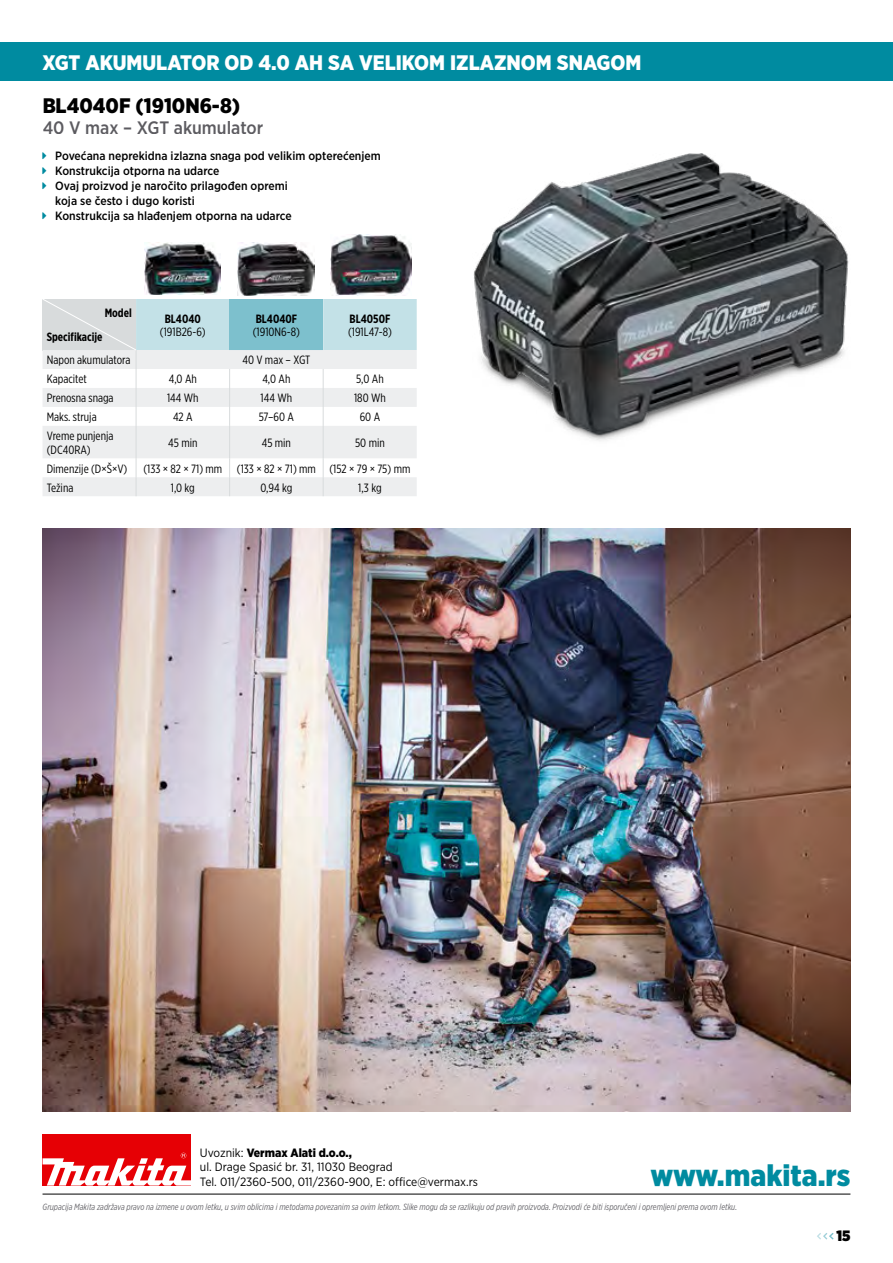
<style>
.page{position:relative;width:893px;height:1263px;background:#fff}
.page>*{position:absolute;margin:0;border:0;box-sizing:border-box;transform-origin:0 0}
.t1{font:900 30px "Gotham Narrow";color:#008ba0}
.t2{font:900 21px "Gotham Narrow";color:#fff}
.t3{font:900 21px "Gotham Narrow";color:#000}
.t4{font:500 18px "Gotham Narrow";color:#5c5b60}
.t5{font:900 15px "Gotham Narrow";color:#000}
.t6{font:12px/13.5px "Gotham X Narrow";color:#000}
.t7{font:500 12px/15px "Gotham Narrow";color:#000}
.t8{font:12px/14.4px "Gotham Narrow";color:#000}
.t9{font:700 12px "Gotham X Narrow";color:#000}
.t10{font:italic 9px "Gotham X Narrow";color:#68676c}
.s1{font-weight:900}
</style>
<div class="page">
<div style="left:0;top:43px;width:893px;height:38px;background:#008ba0"></div>
<hr style="left:0;top:81px;width:1px;height:109px;background:#edeeef">
<img style="left:473px;top:154px;width:376px;height:287px">
<img style="left:144px;top:242px;width:76px;height:53px">
<img style="left:238px;top:242px;width:76px;height:54px">
<img style="left:330px;top:235px;width:81px;height:61px">
<img style="left:43px;top:529px;width:807px;height:582px">
<div style="left:43px;top:1134px;width:148px;height:51px;background:#e60005"></div>
<svg style="left:43px;top:1153px;width:148px;height:32px"></svg>
<hr style="left:43px;top:1194px;width:807px;height:1px;background:#000">
<svg style="left:43px;top:426px;width:374px;height:70px;fill:#edeeef"></svg>
<hr style="left:136px;top:426px;width:1px;height:32px;background:#d8dbdc">
<hr style="left:229px;top:426px;width:1px;height:32px;background:#d8dbdc">
<hr style="left:323px;top:426px;width:1px;height:32px;background:#d8dbdc">
<svg style="left:136px;top:458px;width:1px;height:38px"></svg>
<svg style="left:229px;top:458px;width:1px;height:38px"></svg>
<svg style="left:323px;top:458px;width:1px;height:38px"></svg>
<svg style="left:43px;top:299px;width:374px;height:127px"></svg>
<svg style="left:817px;top:1233px;width:16px;height:6px"></svg>
<h2 class="t2" style="left:43px;top:49px;width:600px">XGT AKUMULATOR OD 4.0 AH SA VELIKOM IZLAZNOM SNAGOM</h2>
<h2 class="t3" style="left:43px;top:91px;width:199px">BL4040F (1910N6-8)</h2>
<h3 class="t4" style="left:43px;top:116px;width:222px">40 V max – XGT akumulator</h3>
<p class="t7" style="left:55px;top:148px;width:327px">Povećana neprekidna izlazna snaga pod velikim opterećenjem Konstrukcija otporna na udarce<br>Ovaj proizvod je naročito prilagođen opremi<br>koja se često i dugo koristi<br>Konstrukcija sa hlađenjem otporna na udarce</p>
<p class="t9" style="left:105px;top:306px;width:29px">Model</p>
<p class="t9" style="left:47px;top:330px;width:57px">Specifikacije</p>
<p class="t9" style="left:165px;top:311px;width:38px">BL4040</p>
<p class="t6" style="left:160px;top:325px;width:47px">(191B26-6)</p>
<p class="t9" style="left:256px;top:311px;width:43px">BL4040F</p>
<p class="t6" style="left:253px;top:325px;width:49px">(1910N6-8)</p>
<p class="t9" style="left:350px;top:311px;width:42px">BL4050F</p>
<p class="t6" style="left:348px;top:325px;width:45px">(191L47-8)</p>
<p class="t6" style="left:47px;top:353px;width:85px">Napon akumulatora</p>
<p class="t6" style="left:242px;top:353px;width:69px">40 V max – XGT</p>
<p class="t6" style="left:47px;top:372px;width:42px">Kapacitet</p>
<p class="t6" style="left:169px;top:372px;width:30px">4,0 Ah</p>
<p class="t6" style="left:262px;top:372px;width:30px">4,0 Ah</p>
<p class="t6" style="left:356px;top:372px;width:29px">5,0 Ah</p>
<p class="t6" style="left:47px;top:391px;width:68px">Prenosna snaga</p>
<p class="t6" style="left:167px;top:391px;width:33px">144 Wh</p>
<p class="t6" style="left:261px;top:391px;width:33px">144 Wh</p>
<p class="t6" style="left:354px;top:391px;width:33px">180 Wh</p>
<p class="t6" style="left:47px;top:410px;width:51px">Maks. struja</p>
<p class="t6" style="left:173px;top:410px;width:21px">42 A</p>
<p class="t6" style="left:259px;top:410px;width:37px">57–60 A</p>
<p class="t6" style="left:360px;top:410px;width:22px">60 A</p>
<p class="t6" style="left:47px;top:429px;width:68px">Vreme punjenja (DC40RA)</p>
<p class="t6" style="left:168px;top:436px;width:31px">45 min</p>
<p class="t6" style="left:262px;top:436px;width:31px">45 min</p>
<p class="t6" style="left:355px;top:436px;width:31px">50 min</p>
<p class="t6" style="left:47px;top:461px;width:82px">Dimenzije (D×Š×V)</p>
<p class="t6" style="left:143px;top:461px;width:269px">(133 × 82 × 71) mm (133 × 82 × 71) mm (152 × 79 × 75) mm</p>
<p class="t6" style="left:47px;top:480px;width:28px">Težina</p>
<p class="t6" style="left:171px;top:480px;width:26px">1,0 kg</p>
<p class="t6" style="left:260px;top:480px;width:34px">0,94 kg</p>
<p class="t6" style="left:358px;top:480px;width:25px">1,3 kg</p>
<p class="t8" style="left:200px;top:1145px;width:280px">Uvoznik: <span class="s1">Vermax Alati d.o.o.,<br></span>ul. Drage Spasić br. 31, 11030 Beograd<br>Tel. 011/2360-500, 011/2360-900, E: office@vermax.rs</p>
<h1 class="t1" style="left:650px;top:1155px;width:201px">www.makita.rs</h1>
<p class="t10" style="left:43px;top:1201px;width:696px">Grupacija Makita zadržava pravo na izmene u ovom letku, u svim oblicima i metodama povezanim sa ovim letkom. Slike mogu da se razlikuju od pravih proizvoda. Proizvodi će biti isporučeni i opremljeni prema ovom letku.</p>
<p class="t5" style="left:836px;top:1225px;width:15px">15</p>
</div>
